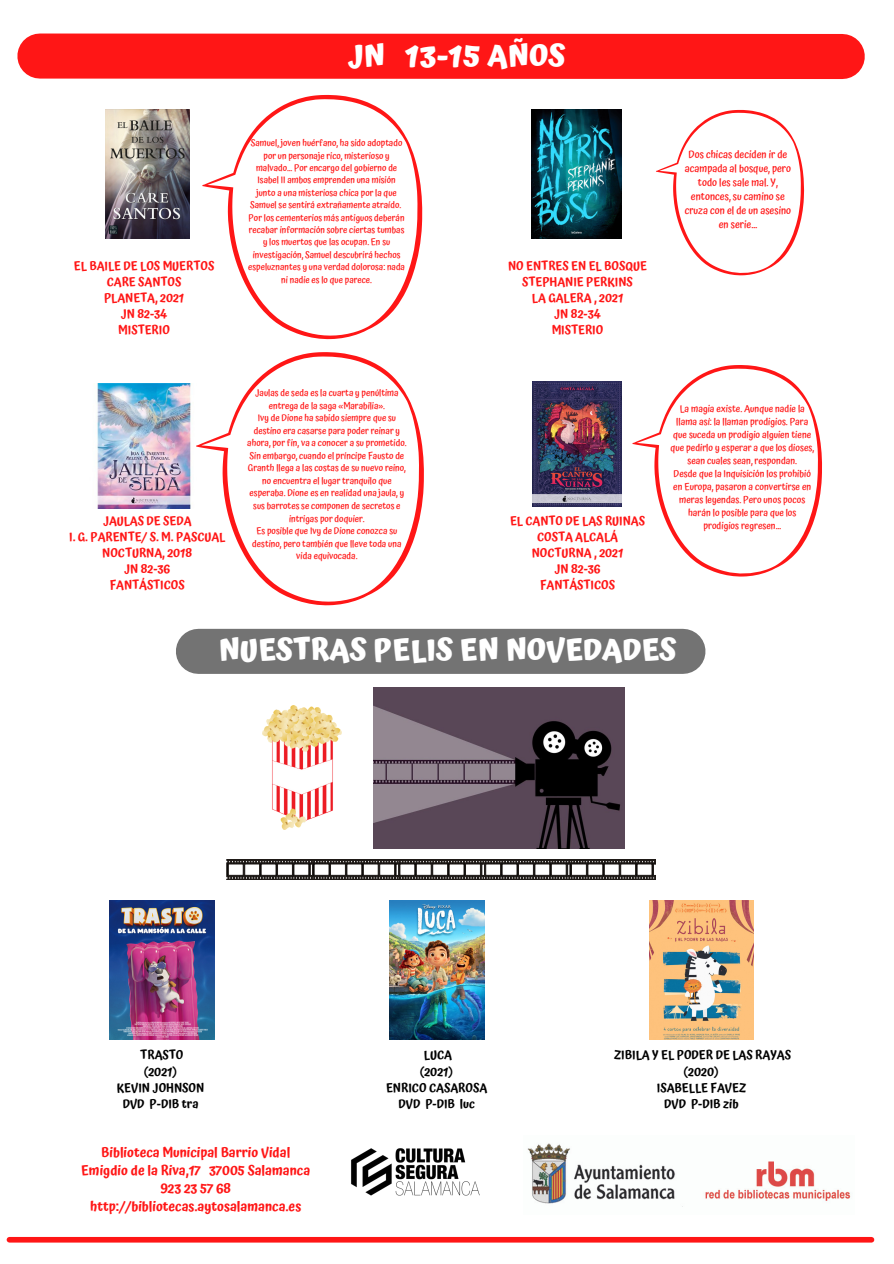
<style>
.page{position:relative;width:894px;height:1264px;background:#fff}
.page>*{position:absolute;margin:0;border:0;box-sizing:border-box;transform-origin:0 0}
.t1{font:700 30px "Atma";color:#fff}
.t2{font:600 13.35px "Atma";color:#ff1616}
.t3{font:600 12px "Atma";color:#ff1616}
.t4{font:600 12px "Atma";color:#000}
.t5{font:500 10.5px/14px "Atma";color:#ff1616;text-align:center}
.t6{font:500 9.75px/13px "Atma";color:#ff1616;text-align:center}
.t7{font:500 9.45px/12.6px "Atma";color:#ff1616;text-align:center}
.t8{font:500 9.3px/12.5px "Atma";color:#ff1616;text-align:center}
</style>
<div class="page">
<img style="left:527px;top:1143px;width:324px;height:64px">
<div style="left:9px;top:1236px;width:862px;height:6px;background:#ff1616"></div>
<img style="left:374px;top:687px;width:250px;height:161px">
<div style="left:198px;top:629px;width:484px;height:45px;background:#737373"></div>
<svg style="left:227px;top:859px;width:428px;height:20px"></svg>
<img style="left:262px;top:705px;width:79px;height:124px">
<img style="left:329px;top:1148px;width:169px;height:89px">
<img style="left:110px;top:900px;width:104px;height:139px">
<img style="left:389px;top:900px;width:95px;height:139px">
<img style="left:649px;top:900px;width:104px;height:139px">
<img style="left:105px;top:110px;width:84px;height:128px">
<img style="left:531px;top:110px;width:90px;height:128px">
<img style="left:532px;top:381px;width:89px;height:125px">
<img style="left:97px;top:383px;width:94px;height:125px">
<svg style="left:202px;top:102px;width:220px;height:237px"></svg>
<svg style="left:196px;top:352px;width:228px;height:253px"></svg>
<svg style="left:656px;top:110px;width:148px;height:165px"></svg>
<svg style="left:632px;top:365px;width:190px;height:211px"></svg>
<svg style="left:17px;top:33px;width:848px;height:69px"></svg>
<p class="t1" style="left:347px;top:38px;width:219px">JN 13-15 AÑOS</p>
<p class="t3" style="left:74px;top:259px;width:142px">EL BAILE DE LOS MUERTOS</p>
<p class="t3" style="left:107px;top:275px;width:76px">CARE SANTOS</p>
<p class="t3" style="left:104px;top:291px;width:81px">PLANETA, 2021</p>
<p class="t3" style="left:121px;top:307px;width:48px">JN 82-34</p>
<p class="t3" style="left:118px;top:323px;width:53px">MISTERIO</p>
<p class="t3" style="left:103px;top:514px;width:90px">JAULAS DE SEDA</p>
<p class="t3" style="left:69px;top:530px;width:158px">I. G. PARENTE/ S. M. PASCUAL</p>
<p class="t3" style="left:102px;top:546px;width:91px">NOCTURNA, 2018</p>
<p class="t3" style="left:124px;top:562px;width:48px">JN 82-36</p>
<p class="t3" style="left:110px;top:578px;width:76px">FANTÁSTICOS</p>
<p class="t8" style="left:250px;top:137px;width:154px">Samuel, joven huérfano, ha sido adoptado por un personaje rico, misterioso y malvado… Por encargo del gobierno de Isabel II ambos emprenden una misión junto a una misteriosa chica por la que Samuel se sentirá extrañamente atraído.</p>
<p class="t8" style="left:248px;top:211px;width:158px">Por los cementerios más antiguos deberán recabar información sobre ciertas tumbas y los muertos que las ocupan. En su investigación, Samuel descubrirá hechos espeluznantes y una verdad dolorosa: nada ni nadie es lo que parece.</p>
<p class="t7" style="left:255px;top:386px;width:145px">Jaulas de seda es la cuarta y penúltima entrega de la saga «Marabilia».</p>
<p class="t7" style="left:247px;top:411px;width:161px">Ivy de Dione ha sabido siempre que su destino era casarse para poder reinar y ahora, por fin, va a conocer a su prometido.<br>Sin embargo, cuando el príncipe Fausto de Granth llega a las costas de su nuevo reino, no encuentra el lugar tranquilo que esperaba. Dione es en realidad una jaula, y sus barrotes se componen de secretos e intrigas por doquier.</p>
<p class="t7" style="left:252px;top:524px;width:151px">Es posible que Ivy de Dione conozca su destino, pero también que lleve toda una vida equivocada.</p>
<p class="t3" style="left:508px;top:259px;width:140px">NO ENTRES EN EL BOSQUE</p>
<p class="t3" style="left:522px;top:275px;width:112px">STEPHANIE PERKINS</p>
<p class="t3" style="left:532px;top:291px;width:93px">LA GALERA , 2021</p>
<p class="t3" style="left:554px;top:307px;width:48px">JN 82-34</p>
<p class="t3" style="left:551px;top:323px;width:53px">MISTERIO</p>
<p class="t5" style="left:684px;top:147px;width:108px">Dos chicas deciden ir de acampada al bosque, pero todo les sale mal. Y, entonces, su camino se cruza con el de un asesino en serie…</p>
<p class="t3" style="left:510px;top:514px;width:136px">EL CANTO DE LAS RUINAS</p>
<p class="t3" style="left:537px;top:530px;width:82px">COSTA ALCALÁ</p>
<p class="t3" style="left:531px;top:546px;width:93px">NOCTURNA , 2021</p>
<p class="t3" style="left:554px;top:562px;width:48px">JN 82-36</p>
<p class="t3" style="left:540px;top:578px;width:76px">FANTÁSTICOS</p>
<p class="t6" style="left:670px;top:402px;width:145px">La magia existe. Aunque nadie la llama así: la llaman prodigios. Para que suceda un prodigio alguien tiene que pedirlo y esperar a que los dioses, sean cuales sean, respondan.</p>
<p class="t6" style="left:673px;top:467px;width:139px">Desde que la Inquisición los prohibió en Europa, pasaron a convertirse en meras leyendas. Pero unos pocos harán lo posible para que los prodigios regresen…</p>
<p class="t1" style="left:219px;top:632px;width:459px">NUESTRAS PELIS EN NOVEDADES</p>
<p class="t4" style="left:140px;top:1048px;width:45px">TRASTO</p>
<p class="t4" style="left:144px;top:1064px;width:35px">(2021)</p>
<p class="t4" style="left:117px;top:1080px;width:89px">KEVIN JOHNSON</p>
<p class="t4" style="left:123px;top:1096px;width:77px">DVD P-DIB tra</p>
<p class="t4" style="left:424px;top:1048px;width:30px">LUCA</p>
<p class="t4" style="left:420px;top:1064px;width:35px">(2021)</p>
<p class="t4" style="left:386px;top:1080px;width:103px">ENRICO CASAROSA</p>
<p class="t4" style="left:398px;top:1096px;width:78px">DVD P-DIB luc</p>
<p class="t4" style="left:614px;top:1048px;width:178px">ZIBILA Y EL PODER DE LAS RAYAS</p>
<p class="t4" style="left:683px;top:1064px;width:37px">(2020)</p>
<p class="t4" style="left:656px;top:1080px;width:91px">ISABELLE FAVEZ</p>
<p class="t4" style="left:664px;top:1096px;width:76px">DVD P-DIB zib</p>
<p class="t2" style="left:101px;top:1144px;width:190px">Biblioteca Municipal Barrio Vidal</p>
<p class="t2" style="left:81px;top:1162px;width:230px">Emigdio de la Riva,17 37005 Salamanca</p>
<p class="t2" style="left:160px;top:1180px;width:72px">923 23 57 68</p>
<p class="t2" style="left:90px;top:1198px;width:212px">http://bibliotecas.aytosalamanca.es</p>
</div>
